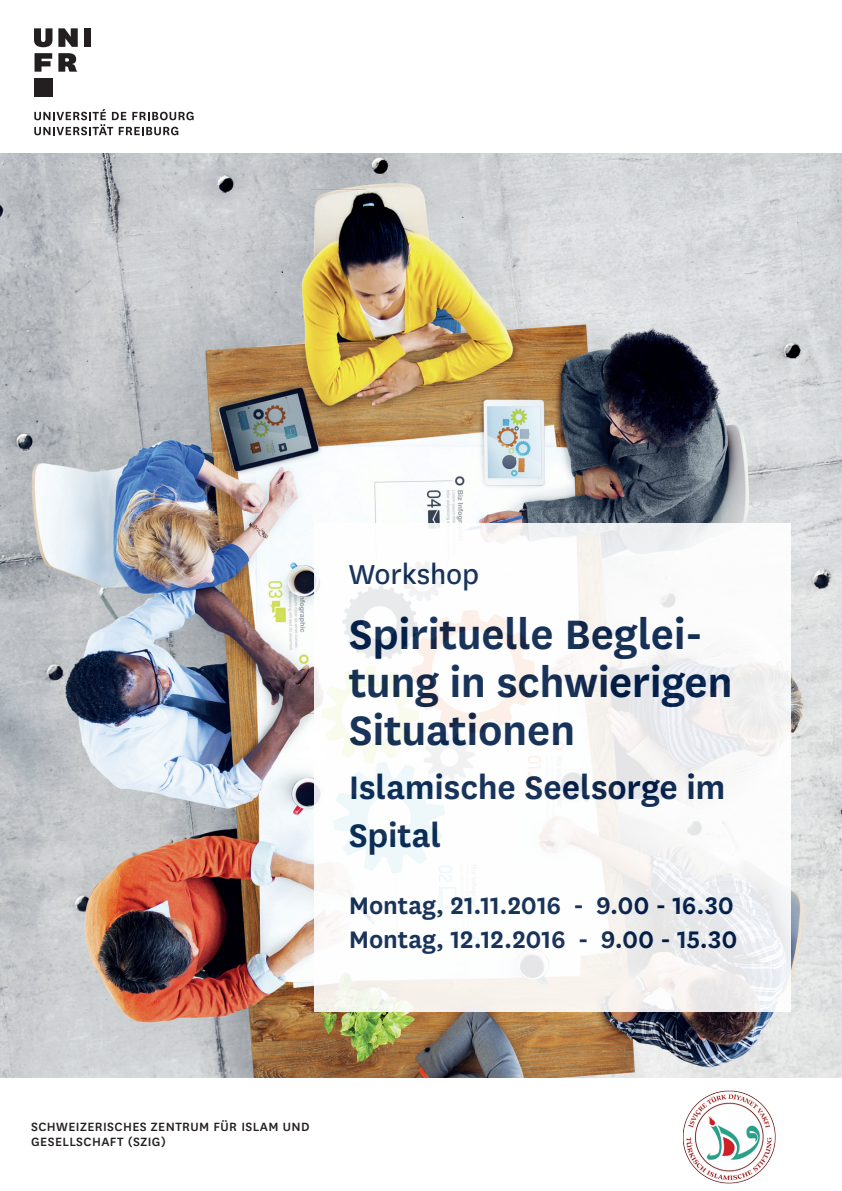
<style>
.page{position:relative;width:842px;height:1191px;background:#fff}
.page>*{position:absolute;margin:0;border:0;box-sizing:border-box;transform-origin:0 0}
.t1{font:600 48px/48px "National Uni Fr";letter-spacing:-.01em;color:#001e49}
.t2{font:600 38px/48px "National Uni Fr";letter-spacing:-.005em;color:#001e49}
.t3{font:32px "National Uni Fr";letter-spacing:-.005em;color:#001e49}
.t4{font:600 28px/33.6px "National Uni Fr";letter-spacing:-.005em;color:#001e49}
.Fakultät{font:500 14px/15px "National Uni Fr";letter-spacing:.03em;color:#231f20}
</style>
<div class="page">
<img style="left:0;top:153px;width:842px;height:924px">
<svg style="left:34px;top:109px;width:160px;height:26px"></svg>
<svg style="left:34px;top:28px;width:18px;height:19px"></svg>
<svg style="left:58px;top:28px;width:20px;height:19px"></svg>
<div style="left:84px;top:28px;width:7px;height:19px;background:#231f20"></div>
<svg style="left:35px;top:53px;width:17px;height:19px"></svg>
<div style="left:34px;top:78px;width:18px;height:18px;background:#231f20"></div>
<svg style="left:58px;top:53px;width:19px;height:19px"></svg>
<svg style="left:315px;top:523px;width:476px;height:488px"></svg>
<img style="left:684px;top:1077px;width:104px;height:107px">
<p class="t3" style="left:349px;top:553px;width:132px">Workshop</p>
<h1 class="t1" style="left:349px;top:607px;width:385px">Spirituelle Beglei&shy;tung in schwierigen<br>Situationen</h1>
<h2 class="t2" style="left:349px;top:761px;width:378px">Islamische Seelsorge im<br>Spital</h2>
<p class="t4" style="left:349px;top:887px;width:390px">Montag, 21.11.2016 - 9.00 - 16.30<br>Montag, 12.12.2016 - 9.00 - 15.30</p>
<p class="Fakultät" style="left:31px;top:1118px;width:280px">SCHWEIZERISCHES ZENTRUM FÜR ISLAM UND<br>GESELLSCHAFT (SZIG)</p>
</div>
